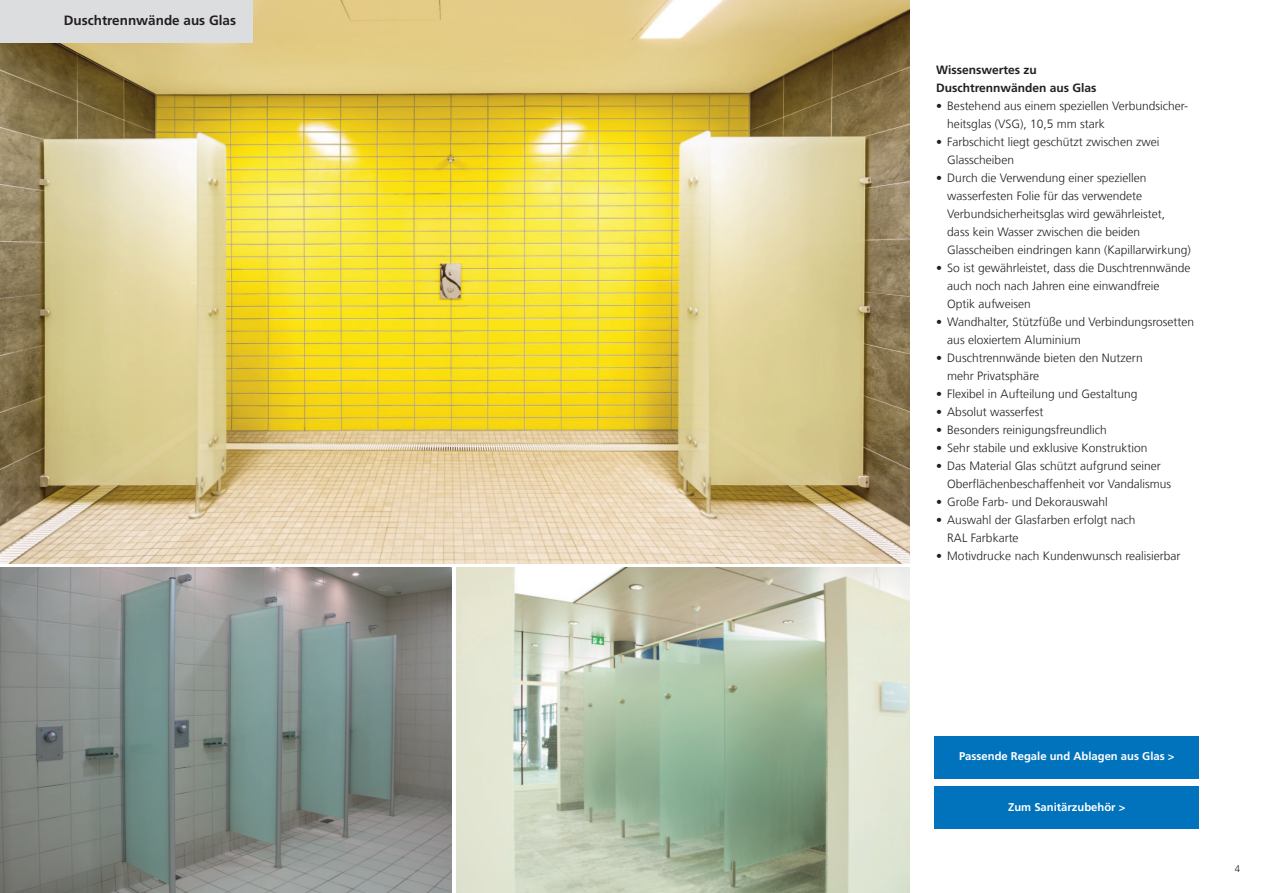
<style>
.page{position:relative;width:1263px;height:893px;background:#fff}
.page>*{position:absolute;margin:0;border:0;box-sizing:border-box;transform-origin:0 0}
.t1{font:700 13.5px "Frutiger LT Com";color:#231f20}
.t2{font:300 12px/18px "Frutiger LT Com";color:#231f20}
.t3{font:700 12px/18px "Frutiger LT Com";color:#231f20}
.t4{font:700 11.25px "Frutiger LT Com";color:#fff}
.t5{font:300 9.6px "Frutiger LT Com";color:#231f20}
</style>
<div class="page">
<img style="left:456px;top:568px;width:453px;height:325px">
<img style="left:0;top:568px;width:452px;height:325px">
<img style="left:0;top:0;width:909px;height:563px">
<div style="left:0;top:0;width:253px;height:43px;background:#dcdddf"></div>
<div style="left:934px;top:787px;width:265px;height:42px;background:#0073bc"></div>
<div style="left:934px;top:736px;width:265px;height:42px;background:#0073bc"></div>
<p class="t1" style="left:64px;top:15px;width:174px">Duschtrennwände aus Glas</p>
<p class="t3" style="left:936px;top:62px;width:162px">Wissenswertes zu<br>Duschtrennwänden aus Glas</p>
<p class="t2" style="left:947px;top:98px;width:242px;text-indent:-11px">• Bestehend aus einem speziellen Verbundsicher&shy;heitsglas (VSG), 10,5 mm stark</p>
<p class="t2" style="left:947px;top:134px;width:213px;text-indent:-11px">• Farbschicht liegt geschützt zwischen zwei<br>Glasscheiben</p>
<p class="t2" style="left:947px;top:170px;width:245px;text-indent:-11px">• Durch die Verwendung einer speziellen wasserfesten Folie für das verwendete Verbundsicherheitsglas wird gewährleistet,<br>dass kein Wasser zwischen die beiden Glasscheiben eindringen kann (Kapillarwirkung)</p>
<p class="t2" style="left:947px;top:260px;width:245px;text-indent:-11px">• So ist gewährleistet, dass die Duschtrennwände auch noch nach Jahren eine einwandfreie<br>Optik aufweisen</p>
<p class="t2" style="left:947px;top:314px;width:248px;text-indent:-11px">• Wandhalter, Stützfüße und Verbindungsrosetten aus eloxiertem Aluminium</p>
<p class="t2" style="left:947px;top:350px;width:197px;text-indent:-11px">• Duschtrennwände bieten den Nutzern mehr Privatsphäre</p>
<p class="t2" style="left:936px;top:386px;width:203px">• Flexibel in Aufteilung und Gestaltung</p>
<p class="t2" style="left:936px;top:404px;width:109px">• Absolut wasserfest</p>
<p class="t2" style="left:936px;top:422px;width:172px">• Besonders reinigungsfreundlich</p>
<p class="t2" style="left:936px;top:440px;width:213px">• Sehr stabile und exklusive Konstruktion</p>
<p class="t2" style="left:947px;top:458px;width:225px;text-indent:-11px">• Das Material Glas schützt aufgrund seiner<br>Oberflächenbeschaffenheit vor Vandalismus</p>
<p class="t2" style="left:936px;top:494px;width:173px">• Große Farb- und Dekorauswahl</p>
<p class="t2" style="left:947px;top:512px;width:190px;text-indent:-11px">• Auswahl der Glasfarben erfolgt nach<br>RAL Farbkarte</p>
<p class="t2" style="left:936px;top:548px;width:246px">• Motivdrucke nach Kundenwunsch realisierbar</p>
<p class="t4" style="left:959px;top:752px;width:217px">Passende Regale und Ablagen aus Glas &gt;</p>
<p class="t4" style="left:1008px;top:803px;width:119px">Zum Sanitärzubehör &gt;</p>
<p class="t5" style="left:1235px;top:864px;width:7px">4</p>
</div>
